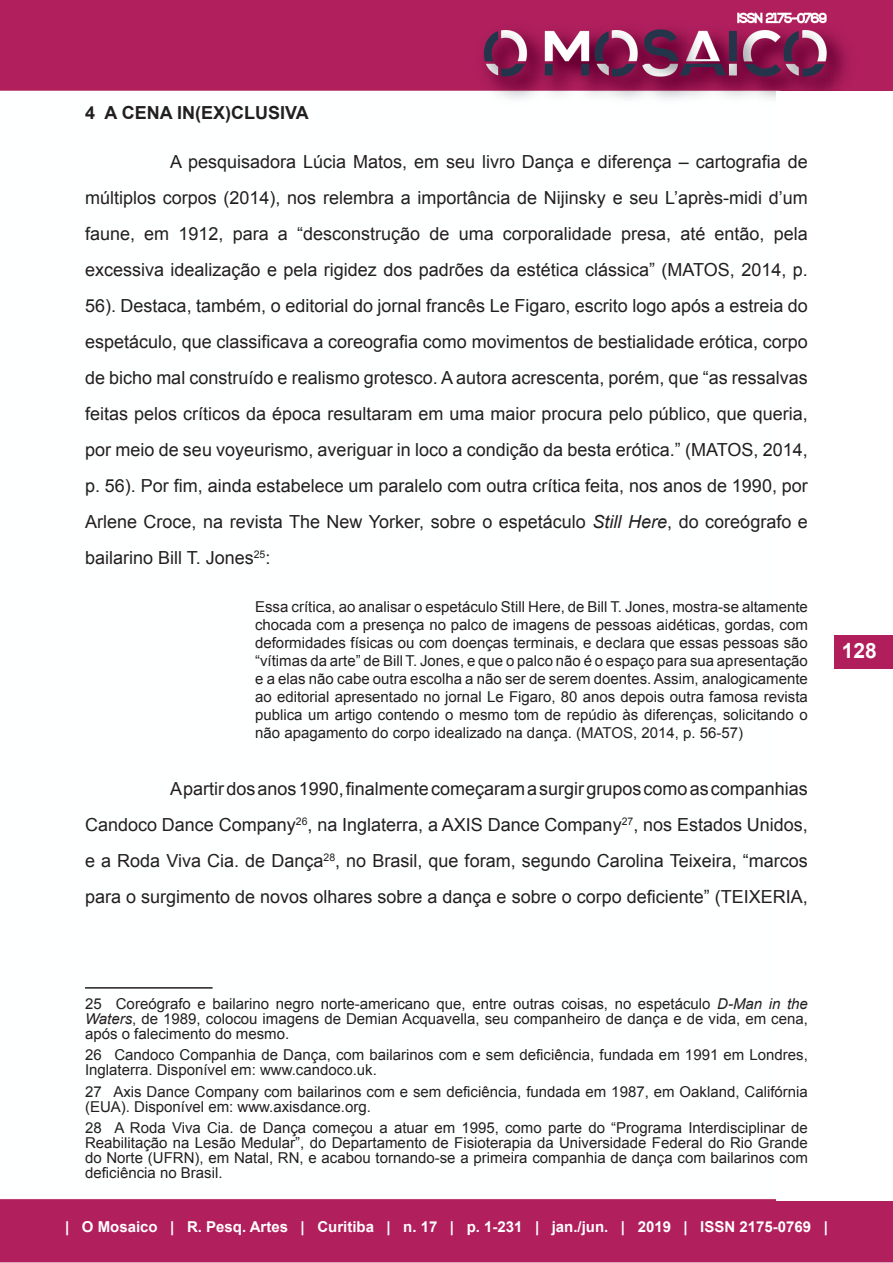
<style>
.page{position:relative;width:893px;height:1263px;background:#fff}
.page>*{position:absolute;margin:0;border:0;box-sizing:border-box;transform-origin:0 0}
.t1{font:700 21px "Arial";color:#fff}
.Corpo{font:18px/36px "Arial";color:#231f20;text-align:justify}
.Título_2{font:700 18px "Arial";color:#231f20}
.nota_rodape{font:15px/15px "Arial";color:#231f20;text-align:justify}
.citação{font:15px/18px "Arial";color:#231f20;text-align:justify}
.t2{font:700 15px "Arial";color:#fff}
.s1{font-style:italic}
</style>
<div class="page">
<img style="left:0;top:0;width:893px;height:1263px">
<div style="left:777px;top:92px;width:116px;height:1109px;background:#fff"></div>
<div style="left:834px;top:635px;width:59px;height:33px;background:#b01f5c"></div>
<hr style="left:85px;top:987px;width:128px;height:2px;background:#231f20">
<p class="Título_2" style="left:85px;top:101px;width:225px">4 A CENA IN(EX)CLUSIVA</p>
<p class="Corpo" style="left:85px;top:144px;width:724px;text-indent:85px">A pesquisadora Lúcia Matos, em seu livro Dança e diferença – cartografia de múltiplos corpos (2014), nos relembra a importância de Nijinsky e seu L’après-midi d’um faune, em 1912, para a “desconstrução de uma corporalidade presa, até então, pela excessiva idealização e pela rigidez dos padrões da estética clássica” (MATOS, 2014, p.<br>56). Destaca, também, o editorial do jornal francês Le Figaro, escrito logo após a estreia do espetáculo, que classificava a coreografia como movimentos de bestialidade erótica, corpo de bicho mal construído e realismo grotesco. A autora acrescenta, porém, que “as ressalvas feitas pelos críticos da época resultaram em uma maior procura pelo público, que queria, por meio de seu voyeurismo, averiguar in loco a condição da besta erótica.” (MATOS, 2014, p. 56). Por fim, ainda estabelece um paralelo com outra crítica feita, nos anos de 1990, por Arlene Croce, na revista The New Yorker, sobre o espetáculo <span class="s1">Still Here</span>, do coreógrafo e bailarino Bill T. Jones<sup>25</sup>:</p>
<p class="citação" style="left:255px;top:598px;width:554px">Essa crítica, ao analisar o espetáculo Still Here, de Bill T. Jones, mostra-se altamente chocada com a presença no palco de imagens de pessoas aidéticas, gordas, com deformidades físicas ou com doenças terminais, e declara que essas pessoas são “vítimas da arte” de Bill T. Jones, e que o palco não é o espaço para sua apresentação e a elas não cabe outra escolha a não ser de serem doentes. Assim, analogicamente ao editorial apresentado no jornal Le Figaro, 80 anos depois outra famosa revista publica um artigo contendo o mesmo tom de repúdio às diferenças, solicitando o não apagamento do corpo idealizado na dança. (MATOS, 2014, p. 56-57)</p>
<p class="Corpo" style="left:85px;top:771px;width:724px;text-indent:85px">A partir dos anos 1990, finalmente começaram a surgir grupos como as companhias Candoco Dance Company<sup>26</sup>, na Inglaterra, a AXIS Dance Company<sup>27</sup>, nos Estados Unidos, e a Roda Viva Cia. de Dança<sup>28</sup>, no Brasil, que foram, segundo Carolina Teixeira, “marcos para o surgimento de novos olhares sobre a dança e sobre o corpo deficiente” (TEIXERIA,</p>
<p class="t1" style="left:842px;top:636px;width:37px">128</p>
<p class="nota_rodape" style="left:85px;top:996px;width:724px">25 Coreógrafo e bailarino negro norte-americano que, entre outras coisas, no espetáculo <span class="s1">D-Man in the Waters</span>, de 1989, colocou imagens de Demian Acquavella, seu companheiro de dança e de vida, em cena, após o falecimento do mesmo.</p>
<p class="nota_rodape" style="left:85px;top:1048px;width:724px">26 Candoco Companhia de Dança, com bailarinos com e sem deficiência, fundada em 1991 em Londres,<br>Inglaterra. Disponível em: www.candoco.uk.</p>
<p class="nota_rodape" style="left:85px;top:1084px;width:724px">27 Axis Dance Company com bailarinos com e sem deficiência, fundada em 1987, em Oakland, Califórnia (EUA). Disponível em: www.axisdance.org.</p>
<p class="nota_rodape" style="left:85px;top:1120px;width:724px">28 A Roda Viva Cia. de Dança começou a atuar em 1995, como parte do “Programa Interdisciplinar de Reabilitação na Lesão Medular”, do Departamento de Fisioterapia da Universidade Federal do Rio Grande do Norte (UFRN), em Natal, RN, e acabou tornando-se a primeira companhia de dança com bailarinos com deficiência no Brasil.</p>
<p class="t2" style="left:65px;top:1217px;width:764px">| O Mosaico | R. Pesq. Artes | Curitiba | n. 17 | p. 1-231 | jan./jun. | 2019 | ISSN 2175-0769 |</p>
</div>
